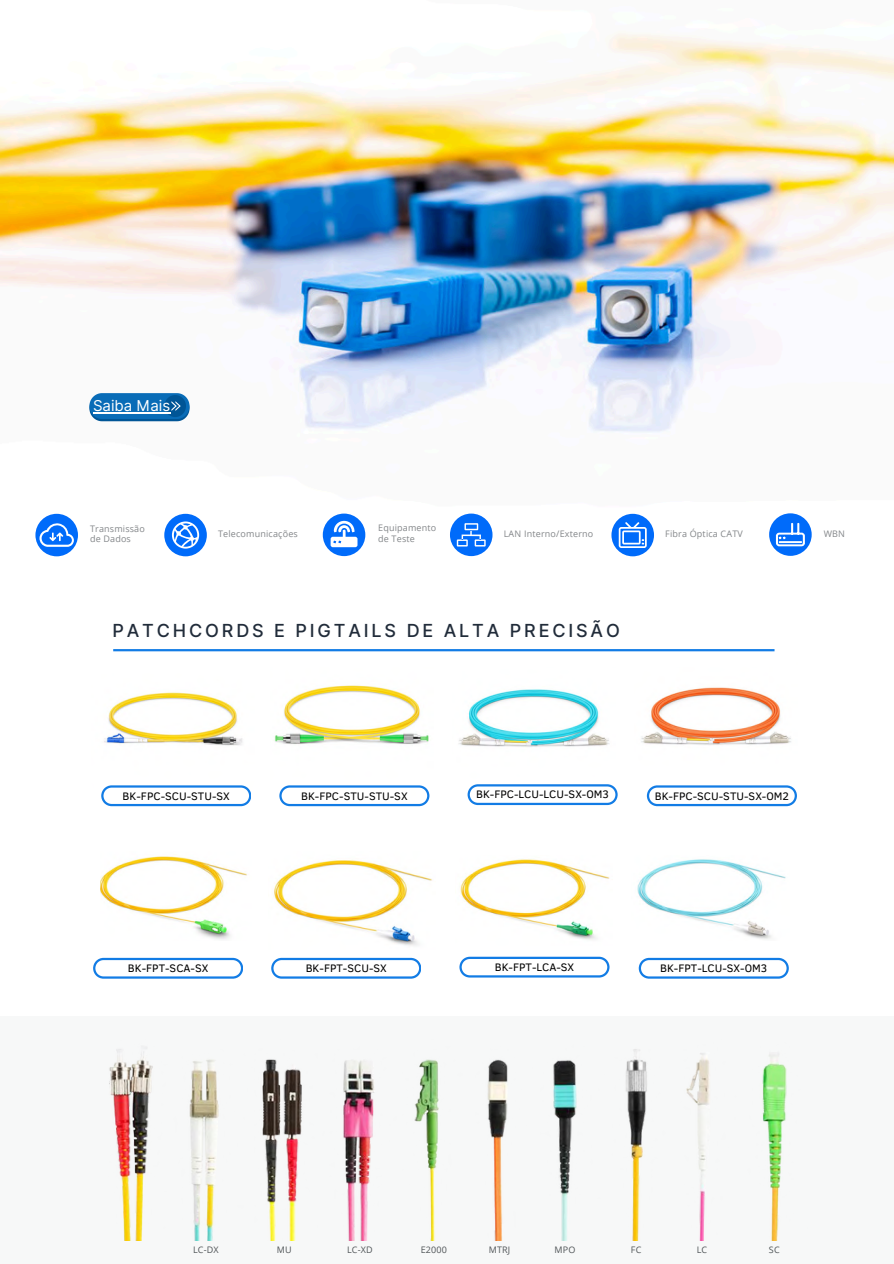
<style>
.page{position:relative;width:894px;height:1264px;background:#fff}
.page>*{position:absolute;margin:0;border:0;box-sizing:border-box;transform-origin:0 0}
.t1{font:500 18px "Inter";letter-spacing:.16em;color:#212c3a}
.t2{font:15px "Inter";color:#fff}
.t3{font:11.1px "Clear Sans";color:#000}
.t4{font:9px/10.2px "Open Sans";letter-spacing:.02em;color:#838689}
.t5{font:9px "Open Sans";letter-spacing:.015em;color:#4f5457}
</style>
<div class="page">
<img style="left:0;top:32px;width:893px;height:497px">
<div style="left:768px;top:513px;width:43px;height:43px;background:#006bfa;border-radius:50%"></div>
<svg style="left:775px;top:523px;width:29px;height:23px"></svg>
<div style="left:323px;top:513px;width:42px;height:43px;background:#006bfa;border-radius:50%"></div>
<svg style="left:330px;top:521px;width:27px;height:26px"></svg>
<div style="left:35px;top:514px;width:43px;height:42px;background:#006bfa;border-radius:50%"></div>
<svg style="left:39px;top:523px;width:35px;height:24px"></svg>
<div style="left:450px;top:513px;width:42px;height:43px;background:#006bfa;border-radius:50%"></div>
<svg style="left:456px;top:523px;width:29px;height:23px"></svg>
<div style="left:611px;top:514px;width:42px;height:42px;background:#006bfa;border-radius:50%"></div>
<svg style="left:618px;top:522px;width:28px;height:26px"></svg>
<div style="left:164px;top:514px;width:43px;height:42px;background:#006bfa;border-radius:50%"></div>
<svg style="left:172px;top:521px;width:27px;height:27px"></svg>
<div style="left:1px;top:1015px;width:892px;height:248px;background:#f7f8f8"></div>
<img style="left:109px;top:1049px;width:678px;height:190px">
<svg style="left:93px;top:957px;width:150px;height:21px"></svg>
<svg style="left:271px;top:957px;width:150px;height:21px"></svg>
<svg style="left:459px;top:956px;width:150px;height:21px"></svg>
<svg style="left:638px;top:957px;width:150px;height:21px"></svg>
<img style="left:91px;top:631px;width:163px;height:163px;border-radius:16px">
<img style="left:270px;top:632px;width:163px;height:163px;border-radius:16px">
<img style="left:452px;top:633px;width:163px;height:163px;border-radius:16px">
<img style="left:634px;top:631px;width:163px;height:163px;border-radius:16px">
<svg style="left:101px;top:785px;width:150px;height:21px"></svg>
<svg style="left:279px;top:785px;width:150px;height:21px"></svg>
<svg style="left:467px;top:784px;width:150px;height:21px"></svg>
<svg style="left:646px;top:785px;width:150px;height:21px"></svg>
<img style="left:101px;top:856px;width:146px;height:84px">
<img style="left:637px;top:859px;width:149px;height:80px">
<img style="left:460px;top:859px;width:150px;height:81px">
<img style="left:274px;top:860px;width:158px;height:86px">
<div style="left:89px;top:596px;width:706px;height:71px;background:#fff"></div>
<hr style="left:113px;top:649px;width:661px;height:2px;background:#127ce5">
<svg style="left:89px;top:393px;width:100px;height:28px;background:#1d74b6"></svg>
<hr style="left:93px;top:412px;width:77px;height:1px;background:#fff">
<p class="t2" style="left:93px;top:397px;width:79px">Saiba Mais</p>
<h4 class="t4" style="left:378px;top:523px;width:60px">Equipamento de Teste</h4>
<p class="t4" style="left:90px;top:523px;width:56px">Transmissão de Dados</p>
<p class="t4" style="left:218px;top:529px;width:81px">Telecomunicações</p>
<p class="t4" style="left:503px;top:528px;width:91px">LAN Interno/Externo</p>
<p class="t4" style="left:665px;top:528px;width:79px">Fibra Óptica CATV</p>
<h3 class="t1" style="left:112px;top:619px;width:508px">PATCHCORDS E PIGTAILS DE ALTA PRECISÃO</h3>
<p class="t4" style="left:823px;top:528px;width:23px">WBN</p>
<h3 class="t3" style="left:123px;top:787px;width:109px">BK-FPC-SCU-STU-SX</h3>
<p class="t3" style="left:301px;top:787px;width:108px">BK-FPC-STU-STU-SX</p>
<h3 class="t3" style="left:476px;top:786px;width:134px">BK-FPC-LCU-LCU-SX-OM3</h3>
<p class="t3" style="left:654px;top:787px;width:136px">BK-FPC-SCU-STU-SX-OM2</p>
<h3 class="t3" style="left:128px;top:960px;width:82px">BK-FPT-SCA-SX</h3>
<p class="t3" style="left:305px;top:960px;width:83px">BK-FPT-SCU-SX</p>
<h3 class="t3" style="left:494px;top:958px;width:81px">BK-FPT-LCA-SX</h3>
<p class="t3" style="left:660px;top:960px;width:109px">BK-FPT-LCU-SX-OM3</p>
<h1 class="t5" style="left:193px;top:1242px;width:27px">LC-DX</h1>
<p class="t5" style="left:277px;top:1242px;width:16px">MU</p>
<p class="t5" style="left:347px;top:1242px;width:27px">LC-XD</p>
<p class="t5" style="left:420px;top:1242px;width:28px">E2000</p>
<p class="t5" style="left:488px;top:1242px;width:23px">MTRJ</p>
<p class="t5" style="left:554px;top:1242px;width:22px">MPO</p>
<h3 class="t5" style="left:630px;top:1242px;width:12px">FC</h3>
<h3 class="t5" style="left:696px;top:1242px;width:12px">LC</h3>
<h3 class="t5" style="left:768px;top:1242px;width:12px">SC</h3>
</div>
